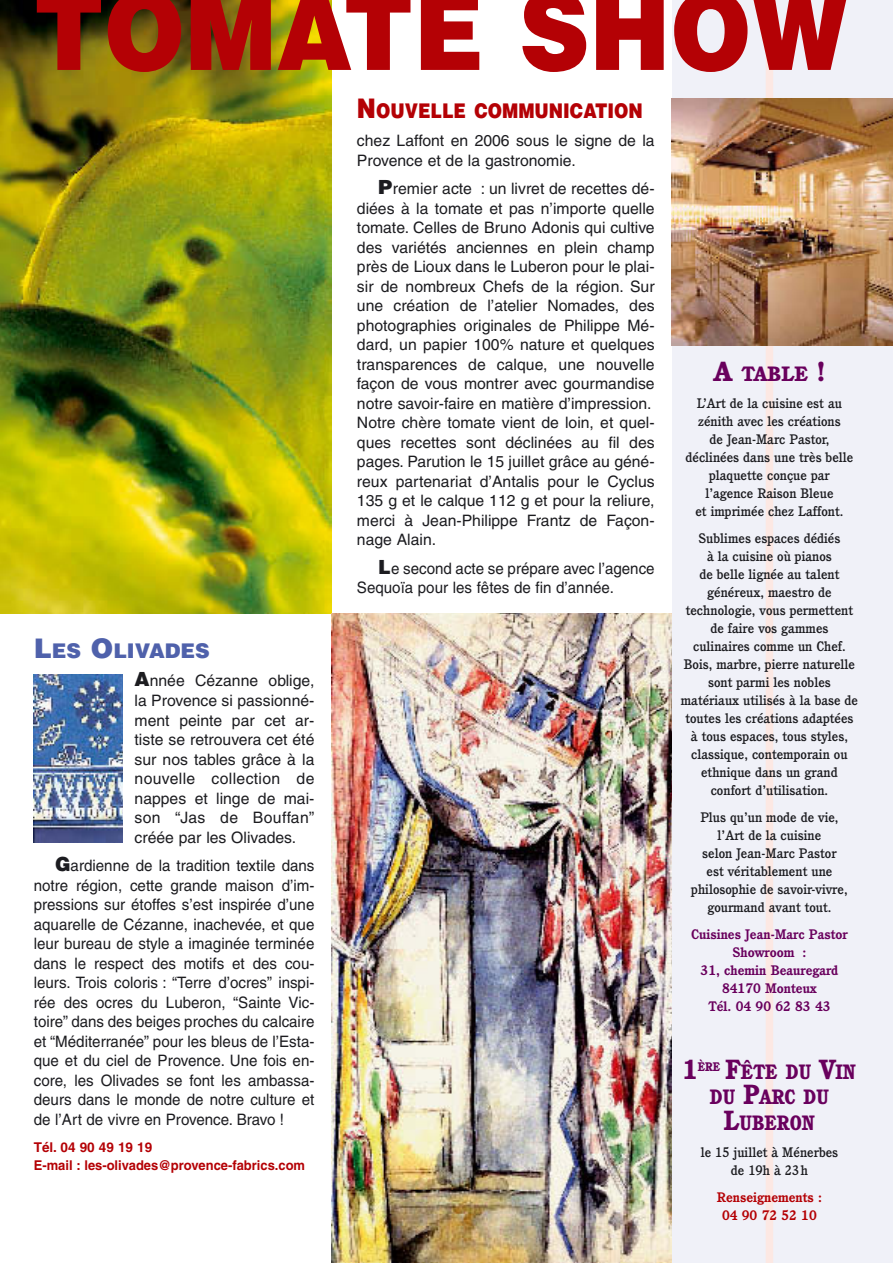
<style>
.page{position:relative;width:893px;height:1263px;background:#fff}
.page>*{position:absolute;margin:0;border:0;box-sizing:border-box;transform-origin:0 0}
.t1{font:900 108px "Helvetica";color:#b40105;scale:.9 1}
.t2{font:800 20.25px/25.5px "Cushing";color:#69005d;text-align:center;scale:.9 1}
.t3{font:900 20.25px "Helvetica";color:#b40105;scale:.85 1}
.t4{font:900 20.25px "Helvetica";color:#4f61ab}
.t5{font:800 20.25px "Cushing";color:#69005d}
.t6{font:15.75px/19.5px "Helvetica";color:#1c1c20}
.t7{font:15.75px/19.5px "Helvetica";color:#1c1c20;scale:.96 1}
.t8{font:500 13.5px/18px "Cushing";color:#1c1c20;text-align:center}
.t9{font:700 13.5px/18px "Cushing";color:#69005d;text-align:center}
.t10{font:700 13.5px/18px "Helvetica";color:#b40105}
.t11{font:700 13.5px/18px "Cushing";color:#b40105;text-align:center}
.s1{font-size:27px}
.s2{font-weight:900;font-size:19.5px}
</style>
<div class="page">
<div style="left:672px;top:0;width:221px;height:1263px;background:#f0f1f8"></div>
<div style="left:766px;top:0;width:7px;height:1263px;background:#fce8e3"></div>
<img style="left:0;top:0;width:331px;height:613px">
<img style="left:331px;top:613px;width:341px;height:650px">
<img style="left:672px;top:98px;width:221px;height:247px">
<img style="left:34px;top:674px;width:89px;height:169px">
<h1 class="t1" style="left:34px;top:-8px;width:907px">TOMATE SHOW</h1>
<p class="t4" style="left:34px;top:643px;width:177px"><span class="s1">L</span>ES <span class="s1">O</span>LIVADES</p>
<p class="t6" style="left:135px;top:673px;width:181px;text-align:justify"><span class="s2">A</span>nnée Cézanne oblige, la Provence si passionné&shy;ment peinte par cet ar&shy;tiste se retrouvera cet été sur nos tables grâce à la nouvelle collection de nappes et linge de mai&shy;son “Jas de Bouffan” créée par les Olivades.</p>
<p class="t7" style="left:34px;top:857px;width:294px;text-align:justify;text-indent:21px"><span class="s2">G</span>ardienne de la tradition textile dans notre région, cette grande maison d’im&shy;pressions sur étoffes s’est inspirée d’une aquarelle de Cézanne, inachevée, et que leur bureau de style a imaginée terminée dans le respect des motifs et des cou&shy;leurs. Trois coloris : “Terre d’ocres” inspi&shy;rée des ocres du Luberon, “Sainte Vic&shy;toire” dans des beiges proches du calcaire et “Méditerranée” pour les bleus de l’Esta&shy;que et du ciel de Provence. Une fois en&shy;core, les Olivades se font les ambassa&shy;deurs dans le monde de notre culture et de l’Art de vivre en Provence. Bravo !</p>
<p class="t10" style="left:34px;top:1139px;width:273px">Tél. 04 90 49 19 19<br>E-mail : les-olivades@provence-fabrics.com</p>
<p class="t3" style="left:357px;top:103px;width:338px"><span class="s1">N</span>OUVELLE COMMUNICATION</p>
<p class="t6" style="left:357px;top:133px;width:299px">chez Laffont en 2006 sous le signe de la<br>Provence et de la gastronomie.</p>
<p class="t6" style="left:357px;top:181px;width:299px;text-indent:21px"><span class="s2">P</span>remier acte : un livret de recettes dé&shy;diées à la tomate et pas n’importe quelle tomate. Celles de Bruno Adonis qui cultive des variétés anciennes en plein champ près de Lioux dans le Luberon pour le plai&shy;sir de nombreux Chefs de la région. Sur une création de l’atelier Nomades, des photographies originales de Philippe Mé&shy;dard, un papier 100% nature et quelques transparences de calque, une nouvelle façon de vous montrer avec gourmandise notre savoir-faire en matière d’impression.<br>Notre chère tomate vient de loin, et quel&shy;ques recettes sont déclinées au fil des pages. Parution le 15 juillet grâce au géné&shy;reux partenariat d’Antalis pour le Cyclus 135 g et le calque 112 g et pour la reliure, merci à Jean-Philippe Frantz de Façon&shy;nage Alain.</p>
<p class="t7" style="left:357px;top:560px;width:312px;text-indent:21px"><span class="s2">L</span>e second acte se prépare avec l’agence<br>Sequoïa pour les fêtes de fin d’année.</p>
<p class="t5" style="left:714px;top:366px;width:113px"><span class="s1">A</span> TABLE <span class="s1">!</span></p>
<p class="t8" style="left:685px;top:396px;width:169px">L’Art de la cuisine est au zénith avec les créations<br>de Jean-Marc Pastor, déclinées dans une très belle plaquette conçue par l’agence Raison Bleue<br>et imprimée chez Laffont.</p>
<p class="t8" style="left:681px;top:531px;width:179px">Sublimes espaces dédiés<br>à la cuisine où pianos<br>de belle lignée au talent généreux, maestro de technologie, vous permettent de faire vos gammes culinaires comme un Chef.<br>Bois, marbre, pierre naturelle sont parmi les nobles matériaux utilisés à la base de toutes les créations adaptées à tous espaces, tous styles, classique, contemporain ou ethnique dans un grand confort d’utilisation.</p>
<p class="t8" style="left:691px;top:810px;width:158px">Plus qu’un mode de vie, l’Art de la cuisine<br>selon Jean-Marc Pastor<br>est véritablement une philosophie de savoir-vivre, gourmand avant tout.</p>
<p class="t9" style="left:691px;top:926px;width:158px">Cuisines Jean-Marc Pastor<br>Showroom :<br>31, chemin Beauregard<br>84170 Monteux<br>Tél. 04 90 62 83 43</p>
<p class="t2" style="left:683px;top:1060px;width:194px"><span class="s1">1</span><sup>ÈRE</sup> <span class="s1">F</span>ÊTE DU <span class="s1">V</span>IN<br>DU <span class="s1">P</span>ARC DU<br><span class="s1">L</span>UBERON</p>
<p class="t8" style="left:701px;top:1144px;width:139px">le 15 juillet à Ménerbes de 19h à 23h</p>
<p class="t11" style="left:717px;top:1189px;width:107px">Renseignements :<br>04 90 72 52 10</p>
</div>
